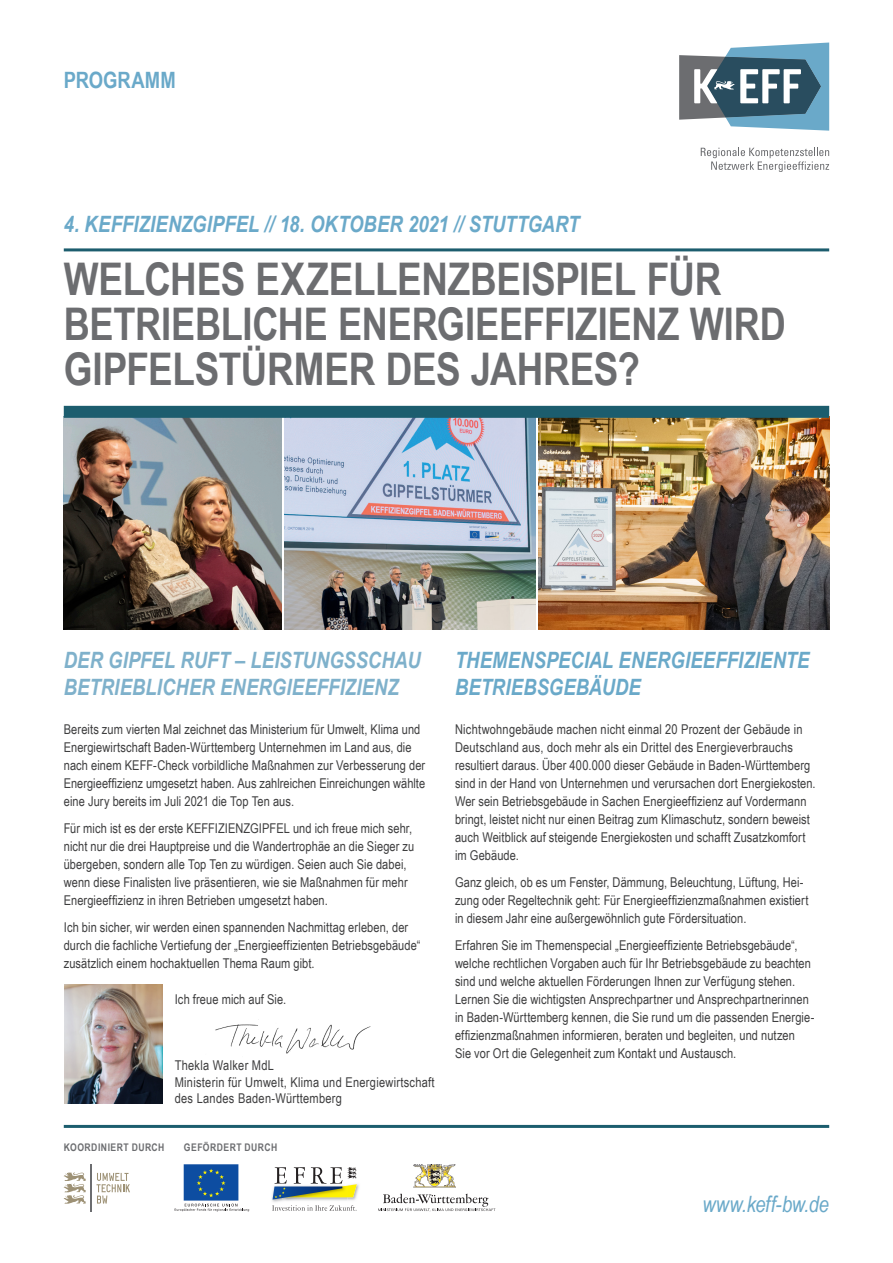
<style>
.page{position:relative;width:893px;height:1263px;background:#fff}
.page>*{position:absolute;margin:0;border:0;box-sizing:border-box;transform-origin:0 0}
.KEFF_Headline_30pt_B{font:700 45px/45px "Arial Narrow";letter-spacing:-.005em;color:#6c6d70}
.KEFF_Fließtext_9pt_B{font:italic 700 22.5px/27px "Arial Narrow";letter-spacing:.005em;color:#7fb1cb}
.KEFF_Fließtext_9pt_B-2{font:italic 700 22.5px/27px "Arial Narrow";letter-spacing:.005em;color:#6aa9c9}
.KEFF_Subheadline_15p{font:italic 700 22.5px "Arial Narrow";letter-spacing:.005em;color:#6aa9c9}
.KEFF_Rubrik{font:italic 22.5px "Arial Narrow";letter-spacing:-.01em;color:#6aa9c9}
.t1{font:700 22.5px "Arial Narrow";color:#6aa9c9}
.KEFF_Fließtext_9pt_B-3{font:13.5px/18px "Arial Narrow";letter-spacing:.005em;color:#3e3e3f}
.t2{font:700 10.5px "Arial Narrow";letter-spacing:.045em;color:#6c6d70}
</style>
<div class="page">
<img style="left:215px;top:1024px;width:156px;height:30px">
<hr style="left:64px;top:248px;width:765px;height:3px;background:#1c5d6e">
<svg style="left:679px;top:43px;width:150px;height:88px"></svg>
<svg style="left:701px;top:148px;width:128px;height:24px"></svg>
<hr style="left:64px;top:1125px;width:765px;height:3px;background:#1c5d6e">
<svg style="left:97px;top:1173px;width:33px;height:30px"></svg>
<hr style="left:90px;top:1164px;width:2px;height:47px;background:#6c6d70">
<svg style="left:64px;top:1172px;width:22px;height:31px"></svg>
<img style="left:347px;top:1184px;width:12px;height:17px">
<img style="left:272px;top:1192px;width:11px;height:10px">
<svg style="left:273px;top:1167px;width:84px;height:32px"></svg>
<svg style="left:272px;top:1205px;width:85px;height:6px"></svg>
<img style="left:414px;top:1165px;width:42px;height:22px">
<svg style="left:378px;top:1194px;width:117px;height:18px"></svg>
<svg style="left:175px;top:1164px;width:74px;height:47px"></svg>
<hr style="left:183px;top:1201px;width:57px;height:1px;background:#fff">
<img style="left:284px;top:418px;width:252px;height:211px">
<img style="left:538px;top:418px;width:291px;height:211px">
<img style="left:64px;top:418px;width:218px;height:211px">
<div style="left:64px;top:406px;width:765px;height:12px;background:#1c5d6e"></div>
<img style="left:64px;top:985px;width:98px;height:119px">
<p class="t1" style="left:64px;top:63px;width:113px">PROGRAMM</p>
<p class="KEFF_Subheadline_15p" style="left:64px;top:207px;width:517px">4. KEFFIZIENZGIPFEL // 18. OKTOBER 2021 // STUTTGART</p>
<p class="KEFF_Headline_30pt_B" style="left:64px;top:254px;width:724px">WELCHES EXZELLENZBEISPIEL FÜR<br>BETRIEBLICHE ENERGIEEFFIZIENZ WIRD<br>GIPFELSTÜRMER DES JAHRES?</p>
<p class="KEFF_Fließtext_9pt_B" style="left:64px;top:645px;width:358px">DER GIPFEL RUFT – LEISTUNGSSCHAU<br>BETRIEBLICHER ENERGIEEFFIZIENZ</p>
<p class="KEFF_Fließtext_9pt_B-3" style="left:64px;top:720px;width:363px">Bereits zum vierten Mal zeichnet das Ministerium für Umwelt, Klima und Energiewirtschaft Baden-Württemberg Unternehmen im Land aus, die nach einem KEFF-Check vorbildliche Maßnahmen zur Verbesserung der Energieeffizienz umgesetzt haben. Aus zahlreichen Einreichungen wählte eine Jury bereits im Juli 2021 die Top Ten aus.</p>
<p class="KEFF_Fließtext_9pt_B-3" style="left:64px;top:819px;width:352px">Für mich ist es der erste KEFFIZIENZGIPFEL und ich freue mich sehr, nicht nur die drei Hauptpreise und die Wandertrophäe an die Sieger zu übergeben, sondern alle Top Ten zu würdigen. Seien auch Sie dabei, wenn diese Finalisten live präsentieren, wie sie Maßnahmen für mehr Energieeffizienz in ihren Betrieben umgesetzt haben.</p>
<p class="KEFF_Fließtext_9pt_B-3" style="left:64px;top:918px;width:358px">Ich bin sicher, wir werden einen spannenden Nachmittag erleben, der durch die fachliche Vertiefung der „Energieeffizienten Betriebsgebäude“ zusätzlich einem hochaktuellen Thema Raum gibt.</p>
<p class="KEFF_Fließtext_9pt_B-3" style="left:175px;top:990px;width:113px">Ich freue mich auf Sie.</p>
<p class="KEFF_Fließtext_9pt_B-3" style="left:175px;top:1057px;width:261px;line-height:16.2px">Thekla Walker MdL<br>Ministerin für Umwelt, Klima und Energiewirtschaft des Landes Baden-Württemberg</p>
<p class="t2" style="left:64px;top:1139px;width:102px">KOORDINIERT DURCH</p>
<p class="t2" style="left:184px;top:1139px;width:95px">GEFÖRDERT DURCH</p>
<p class="KEFF_Fließtext_9pt_B-2" style="left:455px;top:645px;width:356px">THEMENSPECIAL ENERGIEEFFIZIENTE<br>BETRIEBSGEBÄUDE</p>
<p class="KEFF_Fließtext_9pt_B-3" style="left:455px;top:720px;width:362px">Nichtwohngebäude machen nicht einmal 20 Prozent der Gebäude in Deutschland aus, doch mehr als ein Drittel des Energieverbrauchs resultiert daraus. Über 400.000 dieser Gebäude in Baden-Württemberg sind in der Hand von Unternehmen und verursachen dort Energiekosten.<br>Wer sein Betriebsgebäude in Sachen Energieeffizienz auf Vordermann bringt, leistet nicht nur einen Beitrag zum Klimaschutz, sondern beweist auch Weitblick auf steigende Energiekosten und schafft Zusatzkomfort im Gebäude.</p>
<p class="KEFF_Fließtext_9pt_B-3" style="left:455px;top:873px;width:355px">Ganz gleich, ob es um Fenster, Dämmung, Beleuchtung, Lüftung, Hei&shy;zung oder Regeltechnik geht: Für Energieeffizienzmaßnahmen existiert in diesem Jahr eine außergewöhnlich gute Fördersituation.</p>
<p class="KEFF_Fließtext_9pt_B-3" style="left:455px;top:936px;width:361px">Erfahren Sie im Themenspecial „Energieeffiziente Betriebsgebäude“, welche rechtlichen Vorgaben auch für Ihr Betriebsgebäude zu beachten sind und welche aktuellen Förderungen Ihnen zur Verfügung stehen.<br>Lernen Sie die wichtigsten Ansprechpartner und Ansprechpartnerinnen in Baden-Württemberg kennen, die Sie rund um die passenden Energie&shy;effizienzmaßnahmen informieren, beraten und begleiten, und nutzen Sie vor Ort die Gelegenheit zum Kontakt und Austausch.</p>
<p class="KEFF_Rubrik" style="left:702px;top:1188px;width:128px">www.keff-bw.de</p>
</div>
